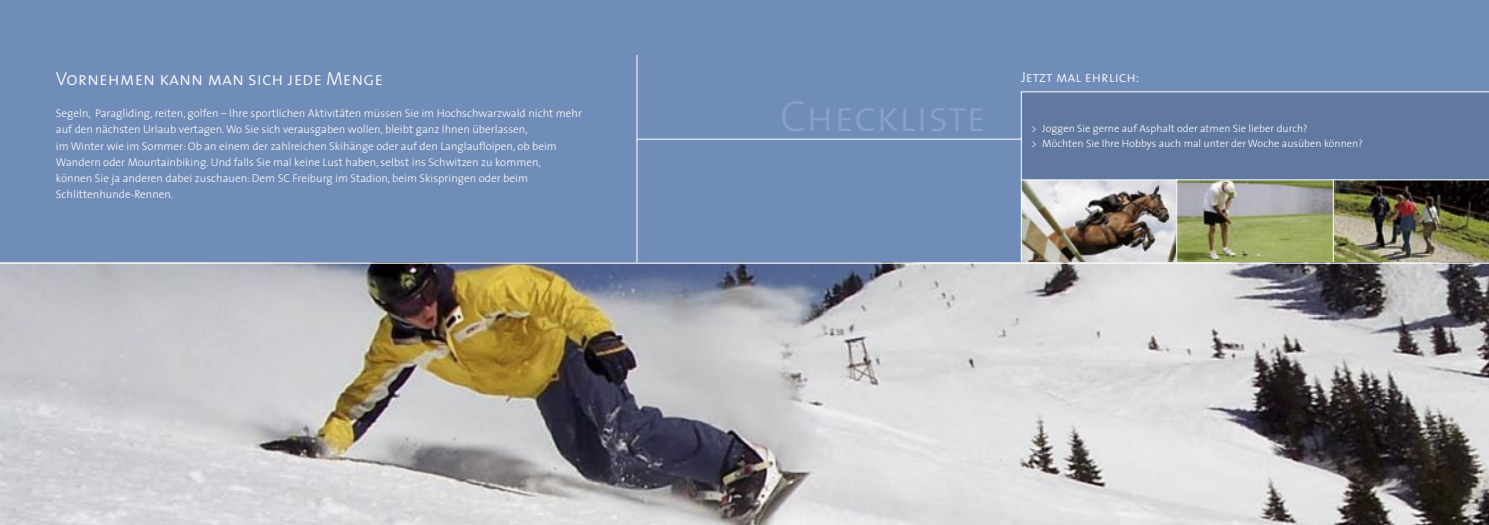
<style>
.page{position:relative;width:1489px;height:525px;background:#fff}
.page>*{position:absolute;margin:0;border:0;box-sizing:border-box;transform-origin:0 0}
.t1{font:43.75px "The Sans Light Caps";color:#8aa0c6}
.t2{font:18.75px "The Sans Light Caps";color:#fff}
.t3{font:15px "The Sans Light Caps";color:#fff}
.t4{font:300 11.25px/16.2px "The Sans";color:#fff}
.t5{font:300 10.62px "The Sans";color:#fff}
</style>
<div class="page">
<div style="left:0;top:0;width:1488px;height:524px;background:#708cb8"></div>
<img style="left:1021px;top:180px;width:311px;height:82px">
<hr style="left:1020px;top:179px;width:1px;height:84px;background:#fff">
<img style="left:1333px;top:180px;width:155px;height:82px">
<hr style="left:1176px;top:179px;width:1px;height:84px;background:#fff">
<hr style="left:1332px;top:179px;width:1px;height:84px;background:#fff">
<img style="left:0;top:263px;width:1488px;height:261px">
<hr style="left:0;top:262px;width:1488px;height:1px;background:#fff">
<hr style="left:636px;top:139px;width:385px;height:1px;background:#fff">
<hr style="left:636px;top:55px;width:1px;height:207px;background:#fff">
<div style="left:1020px;top:91px;width:468px;height:89px;background:#6179a0"></div>
<p class="t2" style="left:56px;top:63px;width:329px">Vornehmen kann man sich jede Menge</p>
<p class="t4" style="left:56px;top:105px;width:527px">Segeln, Paragliding, reiten, golfen – Ihre sportlichen Aktivitäten müssen Sie im Hochschwarzwald nicht mehr auf den nächsten Urlaub vertagen. Wo Sie sich verausgaben wollen, bleibt ganz Ihnen überlassen,<br>im Winter wie im Sommer: Ob an einem der zahlreichen Skihänge oder auf den Langlaufloipen, ob beim Wandern oder Mountainbiking. Und falls Sie mal keine Lust haben, selbst ins Schwitzen zu kommen,<br>können Sie ja anderen dabei zuschauen: Dem SC Freiburg im Stadion, beim Skispringen oder beim Schlittenhunde-Rennen.</p>
<p class="t1" style="left:780px;top:79px;width:208px">Checkliste</p>
<p class="t3" style="left:1020px;top:64px;width:120px">Jetzt mal ehrlich:</p>
<p class="t5" style="left:1031px;top:119px;width:277px">&gt; Joggen Sie gerne auf Asphalt oder atmen Sie lieber durch?</p>
<p class="t5" style="left:1031px;top:134px;width:333px">&gt; Möchten Sie Ihre Hobbys auch mal unter der Woche ausüben können?</p>
</div>
